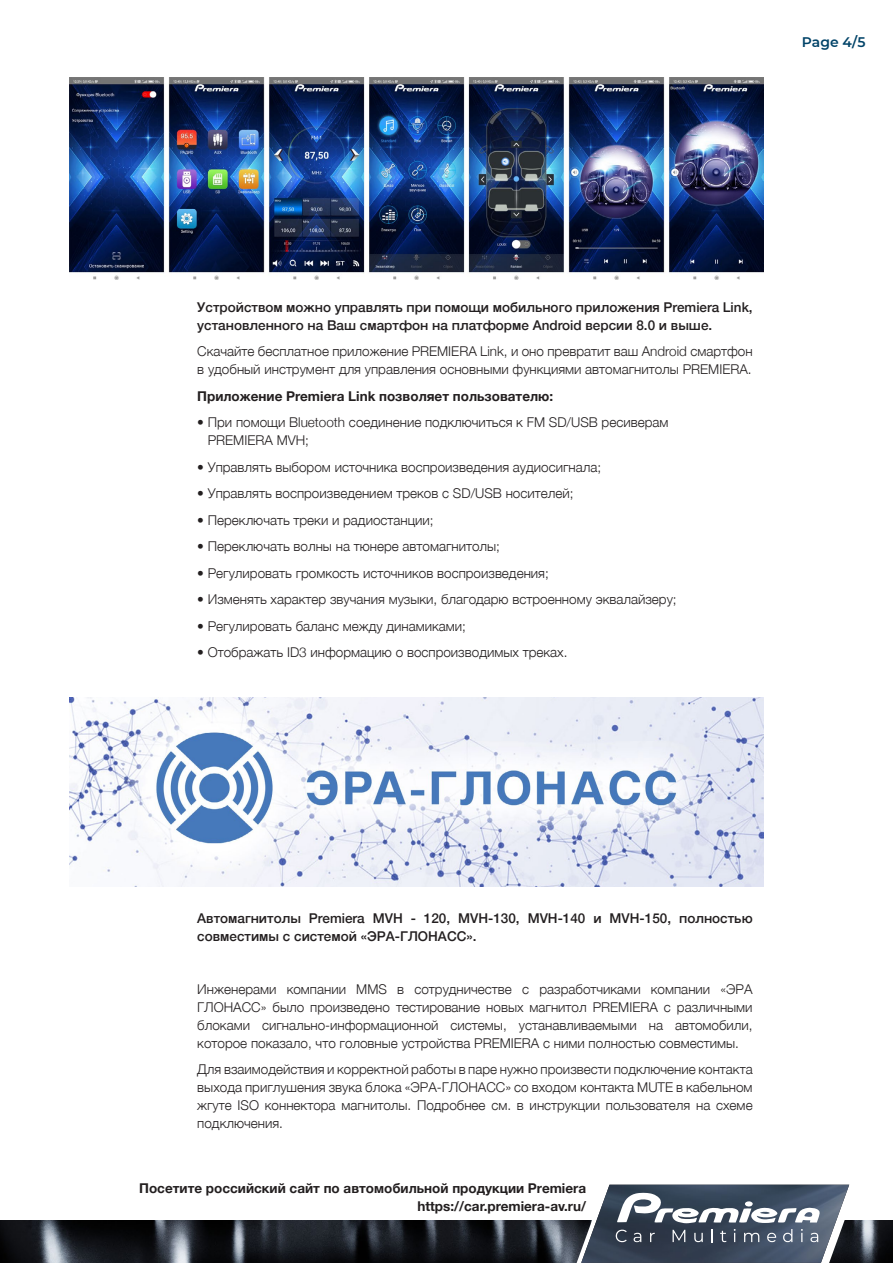
<style>
.page{position:relative;width:893px;height:1263px;background:#fff}
.page>*{position:absolute;margin:0;border:0;box-sizing:border-box;transform-origin:0 0}
.t1{font:600 13.95px "Montserrat";color:#004368}
.t2{font:300 13.5px/18px "Helvetica Neue";color:#231f20}
.t3{font:500 13.5px/18px "Helvetica Neue";color:#231f20}
.t4{font:700 13.5px "Helvetica Neue";color:#231f20}
</style>
<div class="page">
<img style="left:69px;top:78px;width:695px;height:202px">
<img style="left:69px;top:697px;width:695px;height:190px">
<img style="left:0;top:1220px;width:893px;height:43px">
<svg style="left:577px;top:1185px;width:280px;height:78px"></svg>
<p class="t1" style="left:802px;top:32px;width:65px">Page 4/5</p>
<p class="t3" style="left:197px;top:297px;width:557px">Устройством можно управлять при помощи мобильного приложения Premiera Link, установленного на Ваш смартфон на платформе Android версии 8.0 и выше.</p>
<p class="t2" style="left:197px;top:342px;width:557px">Скачайте бесплатное приложение PREMIERA Link, и оно превратит ваш Android смартфон в удобный инструмент для управления основными функциями автомагнитолы PREMIERA.</p>
<p class="t4" style="left:197px;top:385px;width:357px">Приложение Premiera Link позволяет пользователю:</p>
<p class="t2" style="left:208px;top:413px;width:462px;text-indent:-11px">• При помощи Bluetooth соединение подключиться к FM SD/USB ресиверам<br>PREMIERA MVH;</p>
<p class="t2" style="left:197px;top:457px;width:405px">• Управлять выбором источника воспроизведения аудиосигнала;</p>
<p class="t2" style="left:197px;top:484px;width:378px">• Управлять воспроизведением треков с SD/USB носителей;</p>
<p class="t2" style="left:197px;top:510px;width:238px">• Переключать треки и радиостанции;</p>
<p class="t2" style="left:197px;top:537px;width:304px">• Переключать волны на тюнере автомагнитолы;</p>
<p class="t2" style="left:197px;top:563px;width:353px">• Регулировать громкость источников воспроизведения;</p>
<p class="t2" style="left:197px;top:590px;width:481px">• Изменять характер звучания музыки, благодарю встроенному эквалайзеру;</p>
<p class="t2" style="left:197px;top:616px;width:270px">• Регулировать баланс между динамиками;</p>
<p class="t2" style="left:197px;top:643px;width:372px">• Отображать ID3 информацию о воспроизводимых треках.</p>
<p class="t3" style="left:197px;top:908px;width:557px">Автомагнитолы Premiera MVH - 120, MVH-130, MVH-140 и MVH-150, полностью совместимы с системой «ЭРА-ГЛОНАСС».</p>
<p class="t2" style="left:197px;top:979px;width:557px;text-align:justify">Инженерами компании MMS в сотрудничестве с разработчиками компании «ЭРА ГЛОНАСС» было произведено тестирование новых магнитол PREMIERA с различными блоками сигнально-информационной системы, устанавливаемыми на автомобили, которое показало, что головные устройства PREMIERA с ними полностью совместимы.</p>
<p class="t2" style="left:197px;top:1059px;width:557px;text-align:justify">Для взаимодействия и корректной работы в паре нужно произвести подключение контакта выхода приглушения звука блока «ЭРА-ГЛОНАСС» со входом контакта MUTE в кабельном жгуте ISO коннектора магнитолы. Подробнее см. в инструкции пользователя на схеме подключения.</p>
<p class="t4" style="left:139px;top:1177px;width:449px">Посетите российский сайт по автомобильной продукции Premiera</p>
<p class="t4" style="left:417px;top:1195px;width:170px">https://car.premiera-av.ru/</p>
</div>
